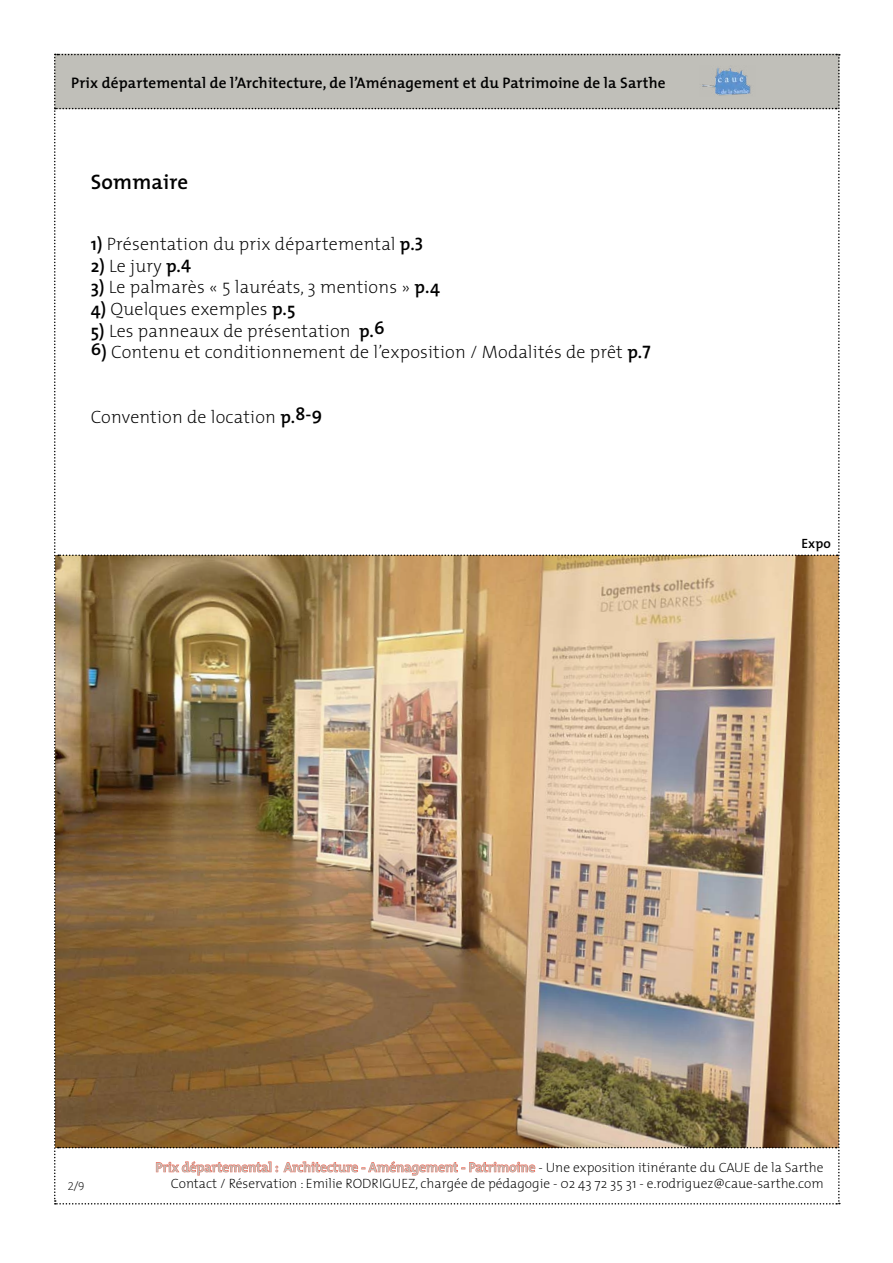
<style>
.page{position:relative;width:893px;height:1263px;background:#fff}
.page>*{position:absolute;margin:0;border:0;box-sizing:border-box;transform-origin:0 0}
.t1{font:600 21px "The Mix";letter-spacing:.01em;color:#000}
.t2{font:200 18px "The Mix";letter-spacing:.01em;color:#000}
.t3{font:600 15.3px "The Mix";letter-spacing:.01em;color:#000}
.t4{font:200 13.5px/16.2px "The Mix";color:#000;text-align:right}
.t5{font:600 13.5px "The Mix";color:#000}
.t6{font:100 12px "Bree";color:#000}
.s1{font-weight:600}
.s2{font-weight:600;color:#c0bfb9}
</style>
<div class="page">
<img style="left:54px;top:54px;width:786px;height:1150px">
<p class="t3" style="left:71px;top:70px;width:596px">Prix départemental de l’Architecture, de l’Aménagement et du Patrimoine de la Sarthe</p>
<p class="t1" style="left:91px;top:164px;width:99px">Sommaire</p>
<p class="t2" style="left:91px;top:229px;width:334px"><span class="s1">1)</span> Présentation du prix départemental <span class="s1">p.</span><sup>3</sup></p>
<p class="t2" style="left:91px;top:251px;width:102px"><span class="s1">2)</span> Le jury <span class="s1">p.</span><sup>4</sup></p>
<p class="t2" style="left:91px;top:272px;width:351px"><span class="s1">3)</span> Le palmarès « 5 lauréats, 3 mentions » <span class="s1">p.4</span></p>
<p class="t2" style="left:91px;top:294px;width:206px"><span class="s1">4)</span> Quelques exemples <span class="s1">p.5</span></p>
<p class="t2" style="left:91px;top:316px;width:295px"><span class="s1">5)</span> Les panneaux de présentation <span class="s1">p.</span><sup>6</sup></p>
<p class="t2" style="left:91px;top:337px;width:561px"><sup>6</sup><span class="s1">)</span> Contenu et conditionnement de l’exposition / Modalités de prêt <span class="s1">p.</span><sup>7</sup></p>
<p class="t2" style="left:91px;top:402px;width:233px">Convention de location <span class="s1">p.</span><sup>8-9</sup></p>
<p class="t5" style="left:801px;top:533px;width:31px">Expo</p>
<p class="t6" style="left:68px;top:1179px;width:19px">2/9</p>
<p class="t4" style="left:155px;top:1159px;width:670px"><span class="s2">Prix départemental : Architecture - Aménagement - Patrimoine</span> - Une exposition itinérante du CAUE de la Sarthe<br>Contact / Réservation : Emilie RODRIGUEZ, chargée de pédagogie - 02 43 72 35 31 - e.rodriguez@caue-sarthe.com</p>
</div>
